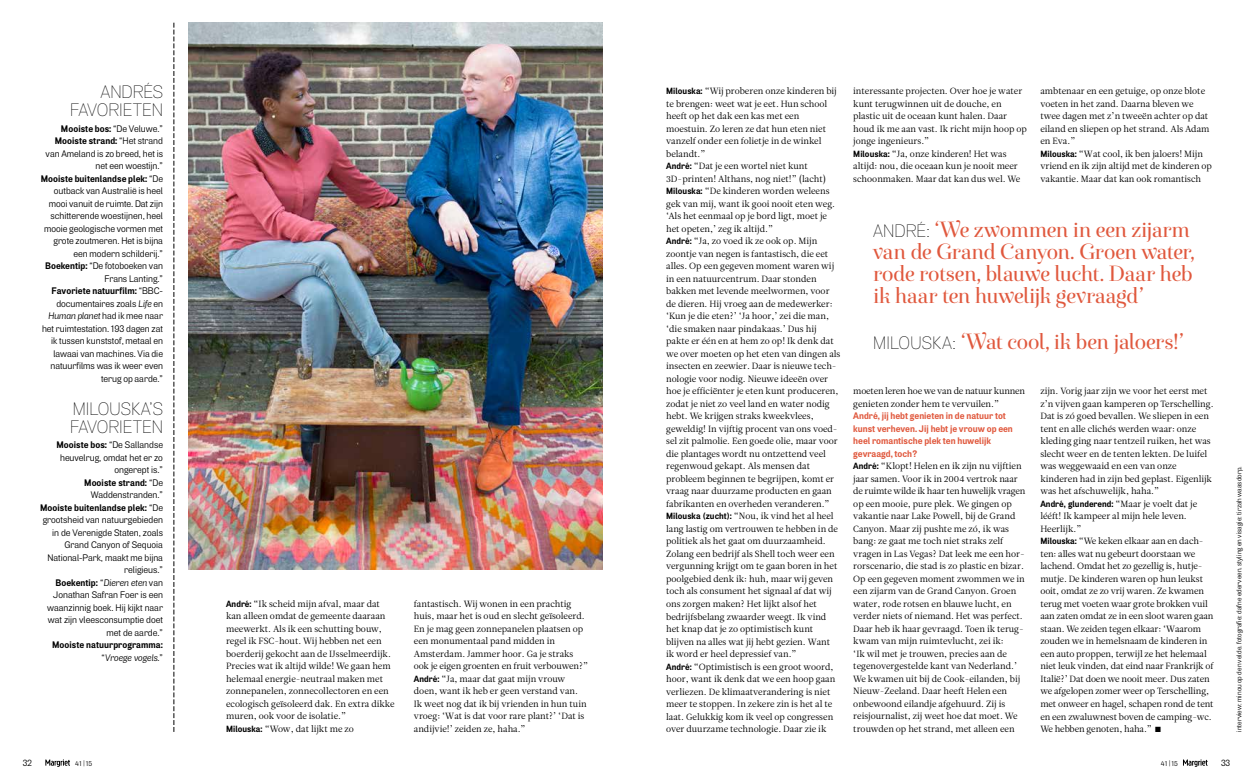
<style>
.page{position:relative;width:1253px;height:777px;background:#fff}
.page>*{position:absolute;margin:0;border:0;box-sizing:border-box;transform-origin:0 0}
.t1{font:22px/22px "Exquise FY";letter-spacing:-.035em;color:#e0583d}
.t2{font:100 18px/18px "Air";letter-spacing:-.01em;color:#000;text-align:right}
.t3{font:9.5px/12.5px "Air";color:#000;text-align:right}
.t4{font:700 9.5px/12.5px "Air";color:#e0583d}
.t5{font:700 9.5px/12.5px "Air";letter-spacing:.005em;color:#000;text-align:right}
.t6{font:9px/12.5px "Leitura News Roman 1";color:#000}
.t7{font:9px/12.5px "Leitura News Roman 1";letter-spacing:-.02em;color:#000}
.t8{font:700 9px "Air";letter-spacing:.005em;color:#000}
.t9{font:9px "Air";color:#000}
.t10{font:7px "Air";letter-spacing:.005em;color:#000}
.t11{font:7px "European Pi Std 3";color:#000}
.s1{font-weight:700}
.s2{font-style:italic}
.s3{font-weight:400}
.s4{font-weight:400;font-style:italic}
.s5{font-family:"Air";font-weight:700}
.s6{font-family:"Air";font-weight:100;font-size:18px;color:#000}
.s7{font-family:"Leitura News Roman 1";font-weight:400}
.s8{font-size:6.5px}
</style>
<div class="page">
<img style="left:189px;top:23px;width:414px;height:547px">
<svg style="left:174px;top:23px;width:1px;height:709px"></svg>
<svg style="left:45px;top:759px;width:25px;height:8px"></svg>
<svg style="left:1183px;top:759px;width:25px;height:8px"></svg>
<h2 class="t2" style="left:70px;top:84px;width:94px">ANDRÉS<br>FAVORIETEN</h2>
<p class="t3" style="left:41px;top:122px;width:124px"><span class="s1">Mooiste bos:</span> “De Veluwe.”<br><span class="s1">Mooiste strand:</span> “Het strand van Ameland is zo breed, het is net een woestijn.”<br><span class="s1">Mooiste buitenlandse plek:</span> “De outback van Australië is heel mooi vanuit de ruimte. Dat zijn schitterende woestijnen, heel mooie geologische vormen met grote zoutmeren. Het is bijna een modern schilderij.”<br><span class="s1">Boekentip:</span> “De fotoboeken van<br>Frans Lanting.”<br><span class="s1">Favoriete natuurfilm:</span> “BBC&shy;documentaires zoals <span class="s2">Life</span> en<br><span class="s2">Human planet</span> had ik mee naar het ruimtestation. 193 dagen zat ik tussen kunststof, metaal en lawaai van machines. Via die natuurfilms was ik weer even terug op aarde.”</p>
<h2 class="t2" style="left:70px;top:400px;width:94px;text-align:left">MILOUSKA’S<br>FAVORIETEN</h2>
<p class="t3" style="left:40px;top:439px;width:124px"><span class="s1">Mooiste bos:</span> “De Sallandse heuvelrug, omdat het er zo ongerept is.”<br><span class="s1">Mooiste strand:</span> “De<br>Waddenstranden.”<br><span class="s1">Mooiste buitenlandse plek:</span> “De grootsheid van natuurgebieden in de Verenigde Staten, zoals<br>Grand Canyon of Sequoia<br>National-Park, maakt me bijna religieus.”<br><span class="s1">Boekentip:</span> “<span class="s2">Dieren eten</span> van<br>Jonathan Safran Foer is een waanzinnig boek. Hij kijkt naar wat zijn vleesconsumptie doet met de aarde.”</p>
<p class="t5" style="left:52px;top:639px;width:112px">Mooiste natuurprogramma: <span class="s3">“</span><span class="s4">Vroege vogels</span><span class="s3">.”</span></p>
<p class="t6" style="left:226px;top:597px;width:170px"><span class="s5">André:</span> “Ik scheid mijn afval, maar dat kan alleen omdat de gemeente daaraan meewerkt. Als ik een schutting bouw, regel ik FSC-hout. Wij hebben net een boerderij gekocht aan de IJsselmeerdijk.<br>Precies wat ik altijd wilde! We gaan hem helemaal energie-neutraal maken met zonnepanelen, zonnecollectoren en een ecologisch geïsoleerd dak. En extra dikke muren, ook voor de isolatie.”<br><span class="s5">Milouska:</span> “Wow, dat lijkt me zo</p>
<p class="t6" style="left:414px;top:597px;width:176px">fantastisch. Wij wonen in een prachtig huis, maar het is oud en slecht geïsoleerd.<br>En je mag geen zonnepanelen plaatsen op een monumentaal pand midden in Amsterdam. Jammer hoor. Ga je straks ook je eigen groenten en fruit verbouwen?” <span class="s5">André:</span> “Ja, maar dat gaat mijn vrouw doen, want ik heb er geen verstand van.<br>Ik weet nog dat ik bij vrienden in hun tuin vroeg: ‘Wat is dat voor rare plant?’ ‘Dat is andijvie!’ zeiden ze, haha.”</p>
<p class="t6" style="left:666px;top:85px;width:176px"><span class="s5">Milouska:</span> “Wij proberen onze kinderen bij te brengen: weet wat je eet. Hun school heeft op het dak een kas met een moestuin. Zo leren ze dat hun eten niet vanzelf onder een folietje in de winkel belandt.”<br><span class="s5">André:</span> “Dat je een wortel niet kunt 3D-printen! Althans, nog niet!” (lacht)<br><span class="s5">Milouska:</span> “De kinderen worden weleens gek van mij, want ik gooi nooit eten weg. ‘Als het eenmaal op je bord ligt, moet je het opeten,’ zeg ik altijd.”<br><span class="s5">André:</span> “Ja, zo voed ik ze ook op. Mijn zoontje van negen is fantastisch, die eet alles. Op een gegeven moment waren wij in een natuurcentrum. Daar stonden bakken met levende meelwormen, voor de dieren. Hij vroeg aan de medewerker: ‘Kun je die eten?’ ‘Ja hoor,’ zei die man, ‘die smaken naar pindakaas.’ Dus hij pakte er één en at hem zo op! Ik denk dat we over moeten op het eten van dingen als insecten en zeewier. Daar is nieuwe tech&shy;nologie voor nodig. Nieuwe ideeën over hoe je efficiënter je eten kunt produceren, zodat je niet zo veel land en water nodig hebt. We krijgen straks kweekvlees, geweldig! In vijftig procent van ons voed&shy;sel zit palmolie. Een goede olie, maar voor die plantages wordt nu ontzettend veel regenwoud gekapt. Als mensen dat probleem beginnen te begrijpen, komt er vraag naar duurzame producten en gaan fabrikanten en overheden veranderen.” <span class="s5">Milouska (zucht):</span> “Nou, ik vind het al heel lang lastig om vertrouwen te hebben in de politiek als het gaat om duurzaamheid.<br>Zolang een bedrijf als Shell toch weer een vergunning krijgt om te gaan boren in het poolgebied denk ik: huh, maar wij geven toch als consument het signaal af dat wij ons zorgen maken? Het lijkt alsof het bedrijfsbelang zwaarder weegt. Ik vind het knap dat je zo optimistisch kunt blijven na alles wat jij hebt gezien. Want ik word er heel depressief van.”<br><span class="s5">André:</span> “Optimistisch is een groot woord, hoor, want ik denk dat we een hoop gaan verliezen. De klimaatverandering is niet meer te stoppen. In zekere zin is het al te laat. Gelukkig kom ik veel op congressen over duurzame technologie. Daar zie ik</p>
<p class="t6" style="left:853px;top:85px;width:175px">interessante projecten. Over hoe je water kunt terugwinnen uit de douche, en plastic uit de oceaan kunt halen. Daar houd ik me aan vast. Ik richt mijn hoop op jonge ingenieurs.”<br><span class="s5">Milouska:</span> “Ja, onze kinderen! Het was altijd: nou, die oceaan kun je nooit meer schoonmaken. Maar dat kan dus wel. We</p>
<p class="t6" style="left:1040px;top:85px;width:173px">ambtenaar en een getuige, op onze blote voeten in het zand. Daarna bleven we twee dagen met z’n tweeën achter op dat eiland en sliepen op het strand. Als Adam en Eva.”<br><span class="s5">Milouska:</span> “Wat cool, ik ben jaloers! Mijn vriend en ik zijn altijd met de kinderen op vakantie. Maar dat kan ook romantisch</p>
<h1 class="t1" style="left:873px;top:219px;width:323px"><span class="s6">ANDRÉ:</span> ‘We zwommen in een zijarm van de Grand Canyon. Groen water, rode rotsen, blauwe lucht. Daar heb ik haar ten huwelijk gevraagd’</h1>
<h1 class="t1" style="left:873px;top:331px;width:312px"><span class="s6">MILOUSKA:</span> ‘Wat cool, ik ben jaloers!’</h1>
<p class="t6" style="left:1040px;top:385px;width:175px">zijn. Vorig jaar zijn we voor het eerst met z’n vijven gaan kamperen op Terschelling.<br>Dat is zó goed bevallen. We sliepen in een tent en alle clichés werden waar: onze kleding ging naar tentzeil ruiken, het was slecht weer en de tenten lekten. De luifel was weggewaaid en een van onze kinderen had in zijn bed geplast. Eigenlijk was het afschuwelijk, haha.”</p>
<p class="t8" style="left:1040px;top:498px;width:158px">André, glunderend: <span class="s7">“Maar je voelt dat je</span></p>
<p class="t6" style="left:1040px;top:510px;width:175px">lééft! Ik kampeer al mijn hele leven.<br>Heerlijk.”<br><span class="s5">Milouska:</span> “We keken elkaar aan en dach&shy;ten: alles wat nu gebeurt doorstaan we lachend. Omdat het zo gezellig is, hutje&shy;mutje. De kinderen waren op hun leukst ooit, omdat ze zo vrij waren. Ze kwamen terug met voeten waar grote brokken vuil aan zaten omdat ze in een sloot waren gaan staan. We zeiden tegen elkaar: ‘Waarom zouden we in hemelsnaam de kinderen in een auto proppen, terwijl ze het helemaal niet leuk vinden, dat eind naar Frankrijk of Italië?’ Dat doen we nooit meer. Dus zaten we afgelopen zomer weer op Terschelling, met onweer en hagel, schapen rond de tent en een zwaluwnest boven de camping-wc.<br>We hebben genoten, haha.”</p>
<p class="t7" style="left:853px;top:385px;width:173px">moeten leren hoe we van de natuur kunnen genieten zonder hem te vervuilen.”</p>
<p class="t4" style="left:853px;top:410px;width:161px">André, jij hebt genieten in de natuur tot kunst verheven. Jij hebt je vrouw op een heel romantische plek ten huwelijk gevraagd, toch?</p>
<p class="t6" style="left:853px;top:460px;width:174px"><span class="s5">André:</span> “Klopt! Helen en ik zijn nu vijftien jaar samen. Voor ik in 2004 vertrok naar de ruimte wilde ik haar ten huwelijk vragen op een mooie, pure plek. We gingen op vakantie naar Lake Powell, bij de Grand Canyon. Maar zij pushte me zó, ik was bang: ze gaat me toch niet straks zelf vragen in Las Vegas? Dat leek me een hor&shy;rorscenario, die stad is zo plastic en bizar.<br>Op een gegeven moment zwommen we in een zijarm van de Grand Canyon. Groen water, rode rotsen en blauwe lucht, en verder niets of niemand. Het was perfect.<br>Daar heb ik haar gevraagd. Toen ik terug&shy;kwam van mijn ruimtevlucht, zei ik:<br>‘Ik wil met je trouwen, precies aan de tegenovergestelde kant van Nederland.’ We kwamen uit bij de Cook-eilanden, bij Nieuw-Zeeland. Daar heeft Helen een onbewoond eilandje afgehuurd. Zij is reisjournalist, zij weet hoe dat moet. We trouwden op het strand, met alleen een</p>
<p class="t11" style="left:1155px;top:725px;width:7px">■</p>
<p class="t10" style="left:1235px;top:732px;width:267px;rotate:-90deg">interview: minou op den velde. fotografie: dafne ederveen. styling en visagie: tirzah waasdorp.</p>
<p class="t9" style="left:23px;top:757px;width:11px">32</p>
<p class="t10" style="left:75px;top:759px;width:19px">41 <span class="s8">|</span>15</p>
<p class="t10" style="left:1161px;top:759px;width:19px">41 <span class="s8">|</span>15</p>
<p class="t9" style="left:1221px;top:757px;width:11px">33</p>
</div>
